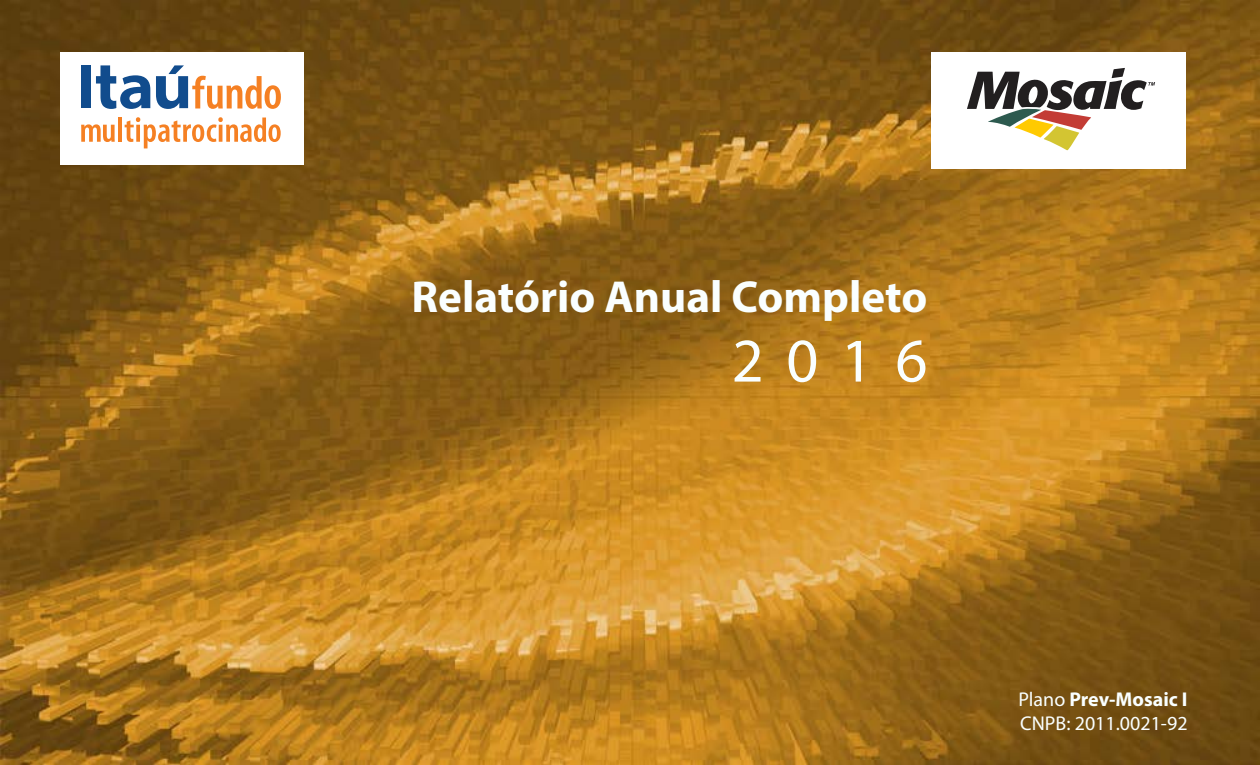
<style>
.page{position:relative;width:1260px;height:765px;background:#fff}
.page>*{position:absolute;margin:0;border:0;box-sizing:border-box;transform-origin:0 0}
.t1{font:62.5px "Myriad Pro";color:#faffff}
.t2{font:700 45px "Myriad Pro";color:#faffff}
.t3{font:20px/24px "Myriad Pro";color:#faffff}
.s1{font-weight:700}
</style>
<div class="page">
<img style="left:0;top:0;width:1260px;height:765px">
<div style="left:60px;top:52px;width:243px;height:113px;background:#fff"></div>
<div style="left:81px;top:65px;width:10px;height:43px;background:#114c8d"></div>
<svg style="left:96px;top:65px;width:54px;height:44px"></svg>
<svg style="left:156px;top:65px;width:125px;height:44px"></svg>
<svg style="left:81px;top:124px;width:34px;height:18px"></svg>
<hr style="left:118px;top:117px;width:4px;height:25px;background:#f58023">
<svg style="left:125px;top:117px;width:156px;height:31px"></svg>
<div style="left:931px;top:52px;width:255px;height:117px;background:#fff"></div>
<svg style="left:967px;top:68px;width:188px;height:83px"></svg>
<h2 class="t2" style="left:412px;top:267px;width:517px">Relatório Anual Completo</h2>
<h1 class="t1" style="left:732px;top:322px;width:197px">2016</h1>
<p class="t3" style="left:1018px;top:686px;width:171px">Plano <span class="s1">Prev-Mosaic I<br></span>CNPB: 2011.0021-92</p>
</div>
